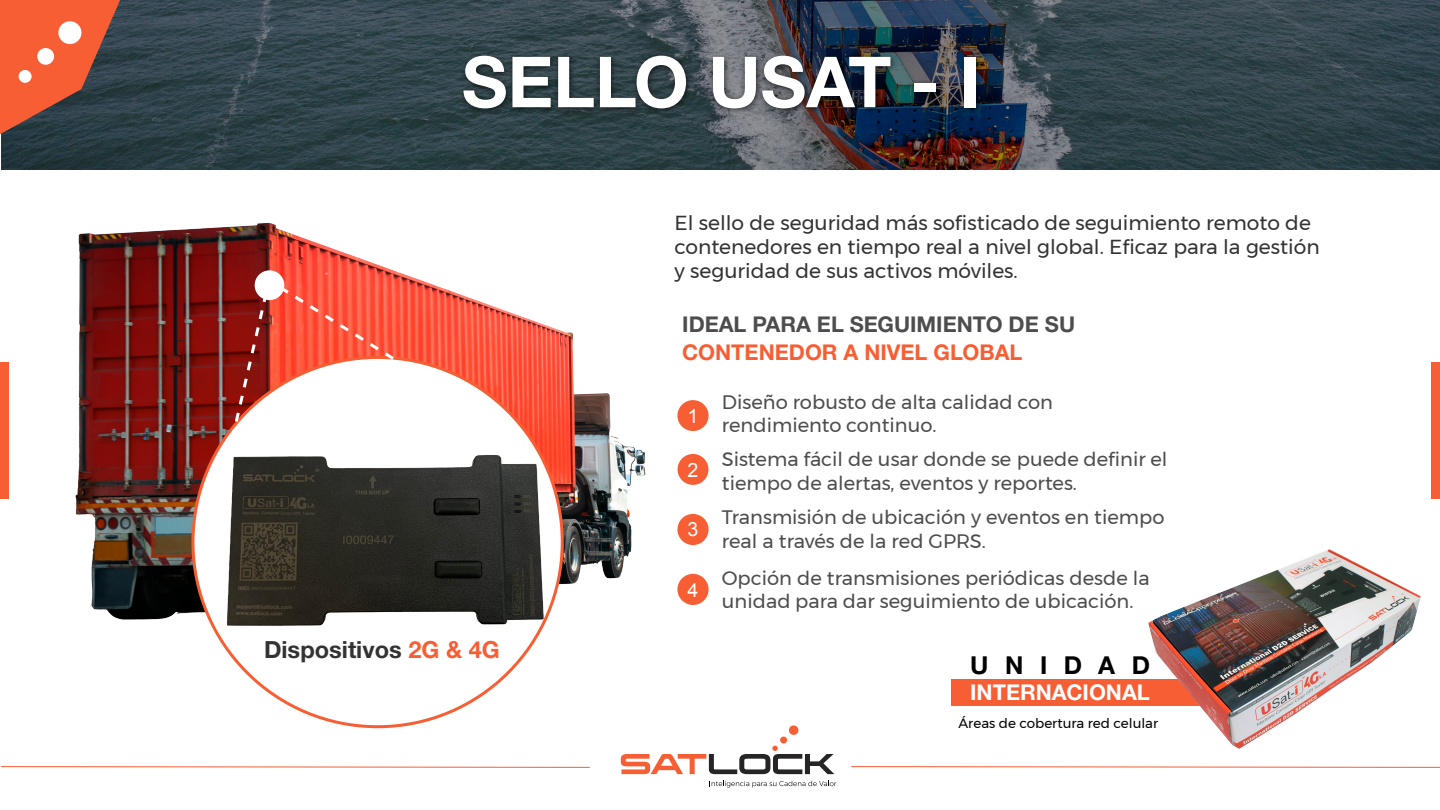
<style>
.page{position:relative;width:1440px;height:810px;background:#fff}
.page>*{position:absolute;margin:0;border:0;box-sizing:border-box;transform-origin:0 0}
.t1{font:700 70.5px "Helvetica Neue LTW1 G";color:#fff}
.t2{font:700 24.75px "Helvetica Neue LTW1 G";letter-spacing:.67em;color:#000}
.t3{font:700 23.62px "Helvetica Neue LTW1 G";color:#333}
.t4{font:700 21.75px "Helvetica Neue LTW1 G";color:#4d4d4d}
.t5{font:700 21.75px "Helvetica Neue LTW1 G";color:#f75e34}
.t6{font:700 21.75px "Helvetica Neue LTW1 G";color:#fff}
.t7{font:20.25px/24.3px "Montserrat";color:#333}
.t8{font:19.58px "Arial";color:#fff}
.t9{font:19.42px/23.5px "Montserrat";color:#4d4d4d}
.t10{font:13.5px "Montserrat";color:#000}
.s1{color:#f75e34}
</style>
<div class="page">
<div style="left:789px;top:725px;width:9px;height:10px;background:#f75e34;border-radius:50%"></div>
<div style="left:780px;top:737px;width:7px;height:6px;background:#f75e34;border-radius:50%"></div>
<svg style="left:621px;top:746px;width:213px;height:28px"></svg>
<svg style="left:711px;top:781px;width:125px;height:7px"></svg>
<div style="left:0;top:362px;width:9px;height:137px;background:#f75e34"></div>
<div style="left:1431px;top:362px;width:9px;height:137px;background:#f75e34"></div>
<div style="left:677px;top:400px;width:32px;height:31px;background:#f75e34;border-radius:50%"></div>
<div style="left:677px;top:514px;width:32px;height:31px;background:#f75e34;border-radius:50%"></div>
<div style="left:677px;top:574px;width:32px;height:31px;background:#f75e34;border-radius:50%"></div>
<div style="left:678px;top:454px;width:30px;height:31px;background:#f75e34;border-radius:50%"></div>
<div style="left:951px;top:680px;width:256px;height:26px;background:#f75e34"></div>
<svg style="left:0;top:766px;width:590px;height:2px"></svg>
<svg style="left:851px;top:766px;width:589px;height:2px"></svg>
<svg style="left:1px;top:0;width:1439px;height:170px;background:#35454c"></svg>
<img style="left:75px;top:223px;width:571px;height:406px">
<div style="left:193px;top:357px;width:369px;height:370px;background:#fff;border-radius:50%"></div>
<svg style="left:221px;top:276px;width:220px;height:171px"></svg>
<div style="left:255px;top:270px;width:29px;height:30px;background:#fff;border-radius:50%"></div>
<img style="left:226px;top:449px;width:322px;height:180px">
<svg style="left:0;top:0;width:121px;height:135px;background:#af533b"></svg>
<div style="left:58px;top:21px;width:23px;height:23px;background:#fff;border-radius:50%"></div>
<div style="left:19px;top:70px;width:13px;height:13px;background:#fff;border-radius:50%"></div>
<div style="left:37px;top:48px;width:17px;height:17px;background:#fff;border-radius:50%"></div>
<img style="left:454px;top:39px;width:537px;height:97px">
<img style="left:1148px;top:550px;width:273px;height:199px">
<h1 class="t1" style="left:462px;top:39px;width:520px">SELLO USAT - I</h1>
<p class="t7" style="left:675px;top:210px;width:647px">El sello de seguridad más sofisticado de seguimiento remoto de contenedores en tiempo real a nivel global. Eficaz para la gestión y seguridad de sus activos móviles.</p>
<p class="t4" style="left:682px;top:311px;width:394px">IDEAL PARA EL SEGUIMIENTO DE SU</p>
<p class="t5" style="left:682px;top:339px;width:342px">CONTENEDOR A NIVEL GLOBAL</p>
<p class="t3" style="left:264px;top:635px;width:237px">Dispositivos <span class="s1">2G &amp; 4G</span></p>
<p class="t8" style="left:688px;top:403px;width:12px">1</p>
<p class="t8" style="left:688px;top:457px;width:12px">2</p>
<p class="t8" style="left:688px;top:516px;width:12px">3</p>
<p class="t8" style="left:688px;top:577px;width:12px">4</p>
<p class="t9" style="left:722px;top:390px;width:333px">Diseño robusto de alta calidad con rendimiento continuo.</p>
<p class="t9" style="left:722px;top:447px;width:447px">Sistema fácil de usar donde se puede definir el tiempo de alertas, eventos y reportes.</p>
<p class="t9" style="left:722px;top:505px;width:444px">Transmisión de ubicación y eventos en tiempo real a través de la red GPRS.</p>
<p class="t9" style="left:722px;top:566px;width:429px">Opción de transmisiones periódicas desde la unidad para dar seguimiento de ubicación.</p>
<p class="t2" style="left:970px;top:650px;width:181px">UNIDAD</p>
<p class="t6" style="left:970px;top:679px;width:181px">INTERNACIONAL</p>
<p class="t10" style="left:958px;top:713px;width:201px">Áreas de cobertura red celular</p>
</div>
